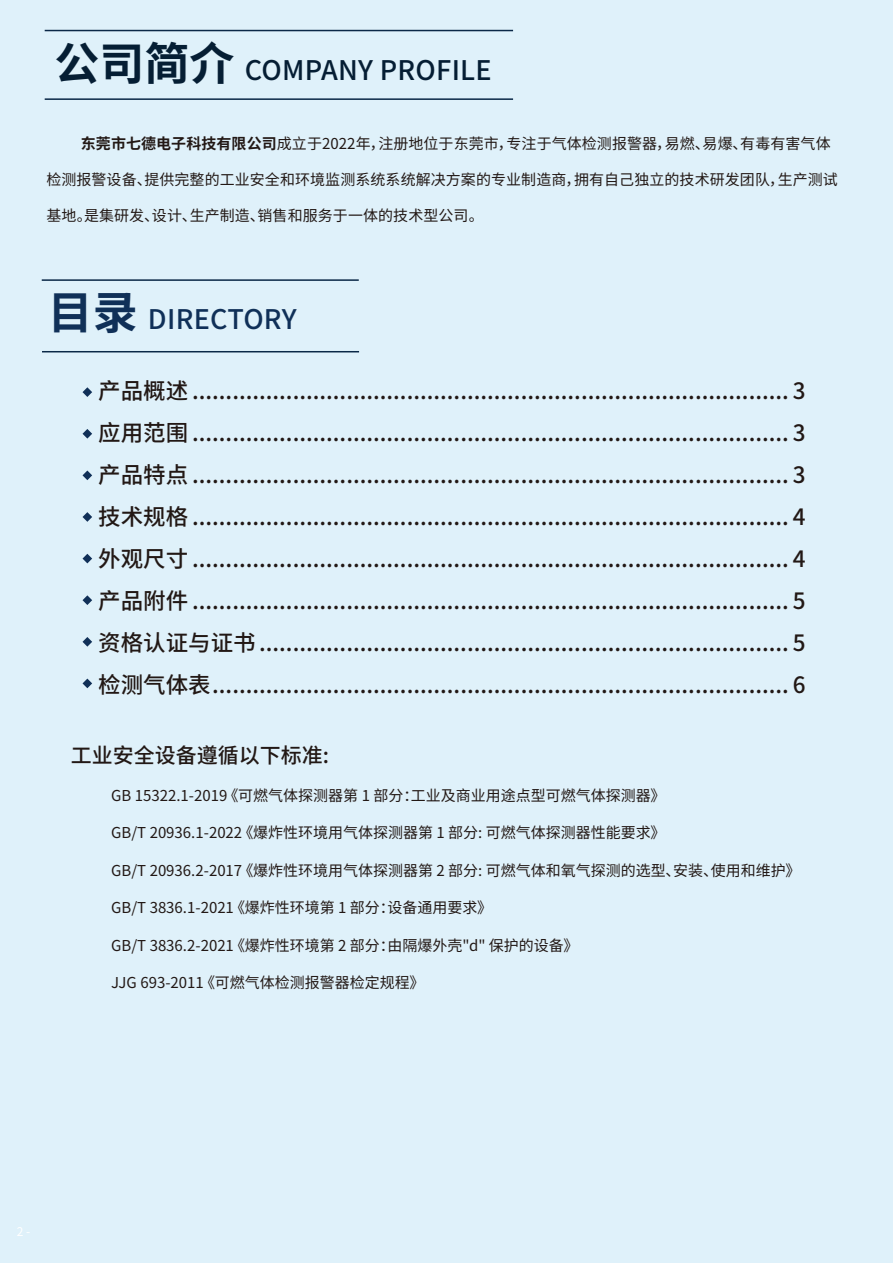
<style>
.page{position:relative;width:893px;height:1263px;background:#dff1fa}
.page>*{position:absolute;margin:0;border:0;box-sizing:border-box;transform-origin:0 0}
.t1{font:500 27px "Source Han Sans CN";letter-spacing:.01em;color:#051e34}
.t2{font:500 27px "Source Han Sans CN";letter-spacing:.01em;color:#103058}
.t3{font:500 22.5px/42px "Source Han Sans CN";color:#221815;text-align:justify}
.t4{font:500 21px "Source Han Sans CN";color:#221815}
.t5{font:15px "Source Han Sans CN";color:#221815}
.t6{font:12px "Source Han Sans CN";color:#fff}
.s1{font-weight:700;font-size:45px}
.s2{font-weight:700}
</style>
<div class="page">
<hr style="left:45px;top:30px;width:468px;height:1px;background:#0a2847">
<hr style="left:45px;top:98px;width:468px;height:2px;background:#0a2847">
<hr style="left:42px;top:279px;width:317px;height:2px;background:#0a2847">
<hr style="left:42px;top:351px;width:317px;height:1px;background:#0a2847">
<svg style="left:83px;top:387px;width:9px;height:10px"></svg>
<svg style="left:83px;top:429px;width:9px;height:10px"></svg>
<svg style="left:83px;top:470px;width:9px;height:10px"></svg>
<svg style="left:83px;top:512px;width:9px;height:10px"></svg>
<svg style="left:83px;top:554px;width:9px;height:9px"></svg>
<svg style="left:83px;top:595px;width:9px;height:10px"></svg>
<svg style="left:83px;top:637px;width:9px;height:10px"></svg>
<svg style="left:83px;top:679px;width:9px;height:9px"></svg>
<p class="t1" style="left:55px;top:54px;width:439px"><span class="s1">公司简介</span> COMPANY PROFILE</p>
<p class="t5" style="left:81px;top:135px;width:751px"><span class="s2">东莞市七德电子科技有限公司</span>成立于2022年，注册地位于东莞市，专注于气体检测报警器，易燃、易爆、有毒有害气体</p>
<p class="t5" style="left:46px;top:171px;width:793px">检测报警设备、提供完整的工业安全和环境监测系统系统解决方案的专业制造商，拥有自己独立的技术研发团队，生产测试</p>
<p class="t5" style="left:46px;top:207px;width:439px">基地。是集研发、设计、生产制造、销售和服务于一体的技术型公司。</p>
<p class="t2" style="left:48px;top:304px;width:250px"><span class="s1">目录</span> DIRECTORY</p>
<p class="t3" style="left:98px;top:370px;width:709px">产品概述 ......................................................................................... 3应用范围 ......................................................................................... 3产品特点 ......................................................................................... 3技术规格 ......................................................................................... 4外观尺寸 ......................................................................................... 4产品附件 ......................................................................................... 5资格认证与证书 ............................................................................... 5检测气体表...................................................................................... 6</p>
<p class="t4" style="left:71px;top:744px;width:260px">工业安全设备遵循以下标准:</p>
<p class="t5" style="left:111px;top:787px;width:556px">GB 15322.1-2019 《可燃气体探测器第 1 部分：工业及商业用途点型可燃气体探测器》</p>
<p class="t5" style="left:111px;top:824px;width:556px">GB/T 20936.1-2022 《爆炸性环境用气体探测器第 1 部分: 可燃气体探测器性能要求》</p>
<p class="t5" style="left:111px;top:862px;width:691px">GB/T 20936.2-2017 《爆炸性环境用气体探测器第 2 部分: 可燃气体和氧气探测的选型、安装、使用和维护》</p>
<p class="t5" style="left:111px;top:899px;width:382px">GB/T 3836.1-2021 《爆炸性环境第 1 部分：设备通用要求》</p>
<p class="t5" style="left:111px;top:937px;width:469px">GB/T 3836.2-2021 《爆炸性环境第 2 部分：由隔爆外壳"d" 保护的设备》</p>
<p class="t5" style="left:111px;top:974px;width:315px">JJG 693-2011 《可燃气体检测报警器检定规程》</p>
<p class="t6" style="left:17px;top:1225px;width:15px">2 -</p>
</div>
